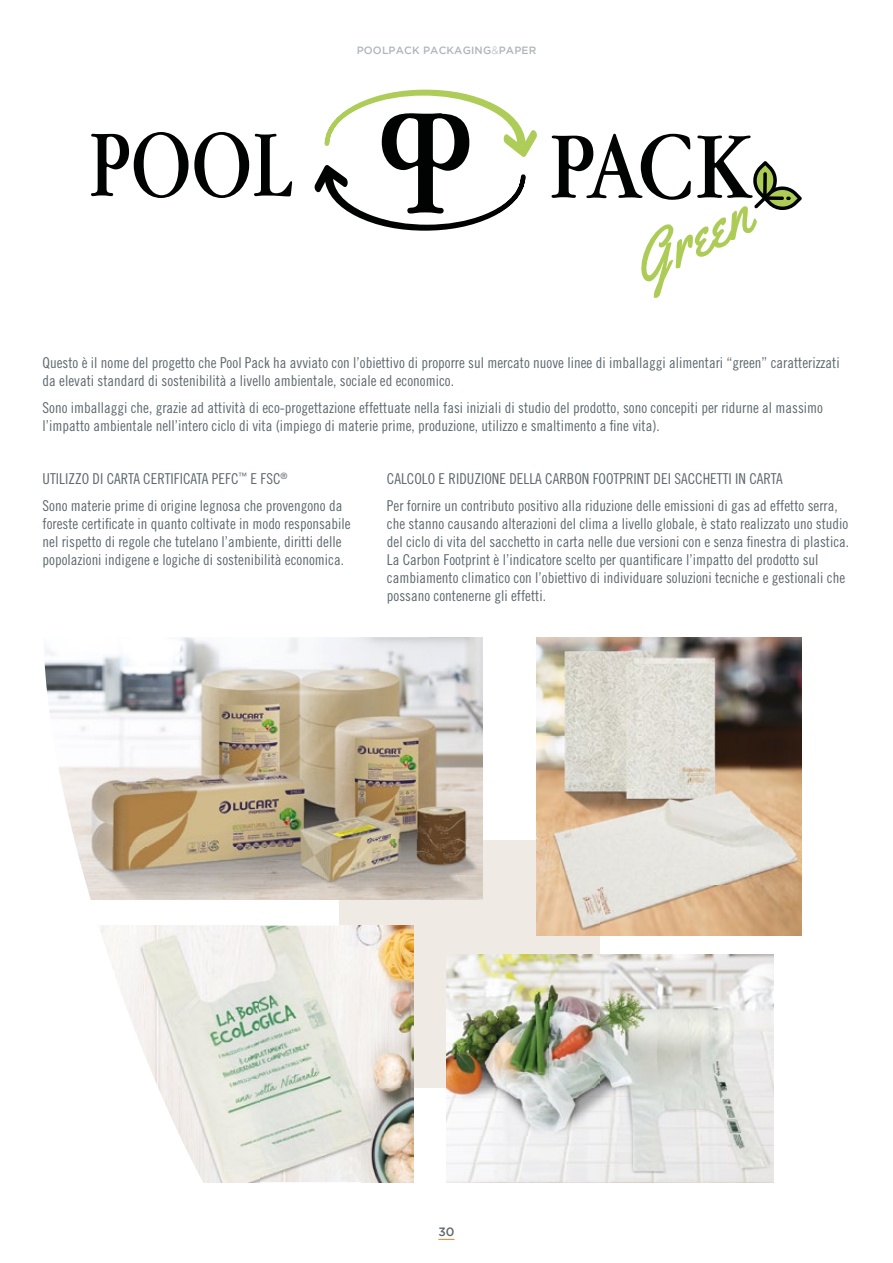
<style>
.page{position:relative;width:893px;height:1263px;background:#fff}
.page>*{position:absolute;margin:0;border:0;box-sizing:border-box;transform-origin:0 0}
.t1{font:15px/18px "Trade Gothic LT Std Cn 18";color:#5d686e}
.t2{font:500 12px "Gotham";color:#5d686e}
.t3{font:500 10.5px "Gotham";letter-spacing:.015em;color:#adb6bc}
.s1{font-weight:300}
</style>
<div class="page">
<div style="left:339px;top:840px;width:261px;height:247px;background:#efeae3"></div>
<img style="left:278px;top:926px;width:84px;height:256px">
<img style="left:362px;top:1087px;width:51px;height:95px">
<img style="left:339px;top:926px;width:74px;height:161px">
<img style="left:536px;top:637px;width:266px;height:249px">
<img style="left:600px;top:886px;width:202px;height:50px">
<img style="left:536px;top:840px;width:64px;height:96px">
<img style="left:278px;top:637px;width:152px;height:210px">
<img style="left:430px;top:637px;width:53px;height:203px">
<img style="left:278px;top:847px;width:61px;height:53px">
<img style="left:339px;top:840px;width:144px;height:60px">
<img style="left:600px;top:954px;width:174px;height:91px">
<img style="left:446px;top:1087px;width:94px;height:49px">
<img style="left:540px;top:1045px;width:187px;height:91px">
<img style="left:727px;top:1045px;width:47px;height:137px">
<img style="left:446px;top:1136px;width:281px;height:46px">
<img style="left:446px;top:954px;width:154px;height:133px">
<svg style="left:44px;top:133px;width:234px;height:1050px"></svg>
<img style="left:134px;top:132px;width:158px;height:66px">
<img style="left:586px;top:134px;width:160px;height:65px">
<svg style="left:637px;top:161px;width:165px;height:137px"></svg>
<img style="left:443px;top:157px;width:24px;height:7px">
<img style="left:385px;top:157px;width:58px;height:7px">
<svg style="left:314px;top:164px;width:211px;height:67px"></svg>
<svg style="left:325px;top:90px;width:212px;height:67px"></svg>
<svg style="left:438px;top:1239px;width:17px;height:1px"></svg>
<p class="t3" style="left:357px;top:44px;width:181px">POOLPACK PACKAGING<span class="s1">&amp;</span>PAPER</p>
<p class="t1" style="left:43px;top:354px;width:799px">Questo è il nome del progetto che Pool Pack ha avviato con l’obiettivo di proporre sul mercato nuove linee di imballaggi alimentari “green” caratterizzati da elevati standard di sostenibilità a livello ambientale, sociale ed economico.</p>
<p class="t1" style="left:43px;top:398px;width:782px">Sono imballaggi che, grazie ad attività di eco-progettazione effettuate nella fasi iniziali di studio del prodotto, sono concepiti per ridurne al massimo l’impatto ambientale nell’intero ciclo di vita (impiego di materie prime, produzione, utilizzo e smaltimento a fine vita).</p>
<p class="t1" style="left:43px;top:465px;width:301px;line-height:26.5px">UTILIZZO DI CARTA CERTIFICATA PEFC<sup>™</sup> E FSC<sup>®<br></sup>Sono materie prime di origine legnosa che provengono da</p>
<p class="t1" style="left:43px;top:514px;width:310px">foreste certificate in quanto coltivate in modo responsabile nel rispetto di regole che tutelano l’ambiente, diritti delle popolazioni indigene e logiche di sostenibilità economica.</p>
<p class="t1" style="left:387px;top:465px;width:452px;line-height:26.5px">CALCOLO E RIDUZIONE DELLA CARBON FOOTPRINT DEI SACCHETTI IN CARTA<br>Per fornire un contributo positivo alla riduzione delle emissioni di gas ad effetto serra,</p>
<p class="t1" style="left:387px;top:514px;width:464px">che stanno causando alterazioni del clima a livello globale, è stato realizzato uno studio del ciclo di vita del sacchetto in carta nelle due versioni con e senza finestra di plastica.<br>La Carbon Footprint è l’indicatore scelto per quantificare l’impatto del prodotto sul cambiamento climatico con l’obiettivo di individuare soluzioni tecniche e gestionali che possano contenerne gli effetti.</p>
<p class="t2" style="left:438px;top:1225px;width:18px">30</p>
</div>
